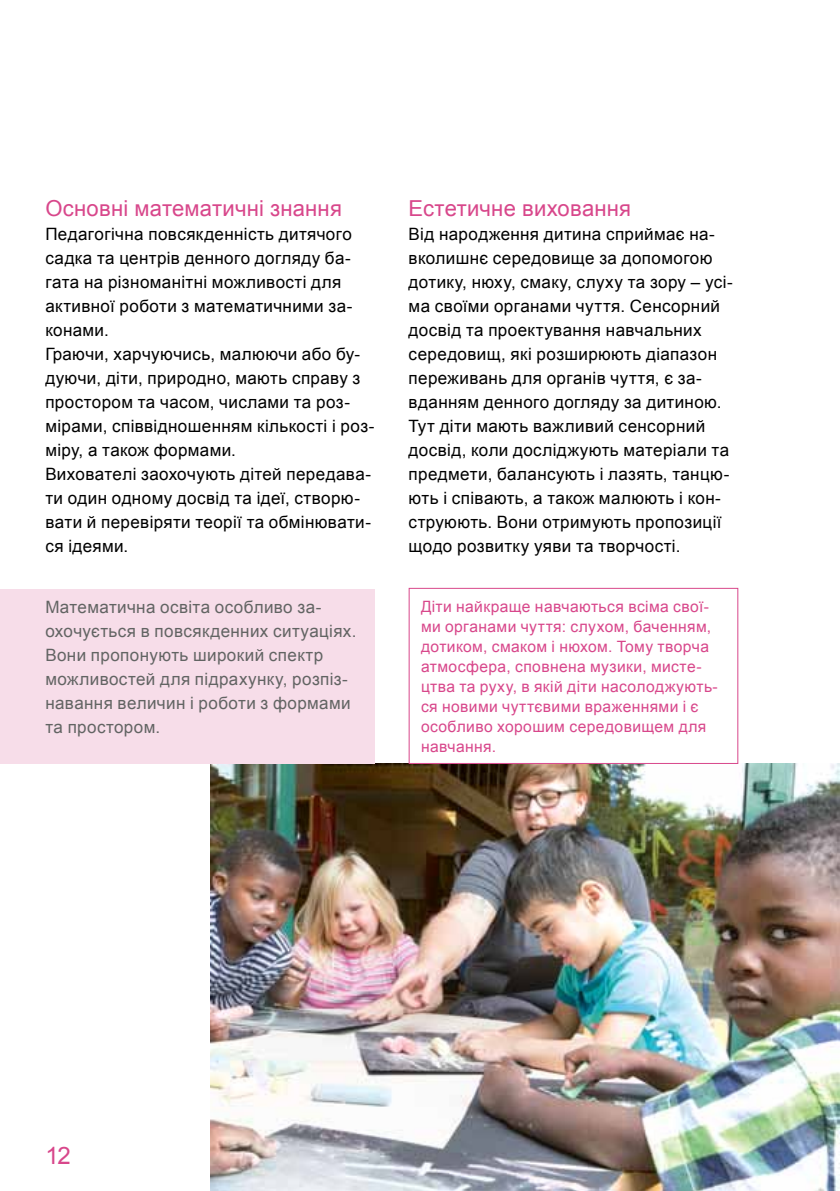
<style>
.page{position:relative;width:840px;height:1191px;background:#fff}
.page>*{position:absolute;margin:0;border:0;box-sizing:border-box;transform-origin:0 0}
.t1{font:24px "Arial";color:#d8478b}
.t2{font:22px "Arial";letter-spacing:.01em;color:#d8478b}
.t3{font:17px/24px "Arial";letter-spacing:.02em;color:#000}
.t4{font:17px/24px "Arial";letter-spacing:.02em;color:#626463}
.t5{font:15.6px/20px "Arial";letter-spacing:.025em;color:#d8478b}
</style>
<div class="page">
<img style="left:210px;top:763px;width:629px;height:428px">
<div style="left:408px;top:588px;width:330px;height:176px;border:1px solid #d8478b"></div>
<div style="left:0;top:589px;width:374px;height:174px;background:#f7dde9"></div>
<p class="t2" style="left:45px;top:194px;width:298px">Основні математичні знання</p>
<p class="t3" style="left:45px;top:222px;width:330px">Педагогічна повсякденність дитячого садка та центрів денного догляду ба&shy;гата на різноманітні можливості для активної роботи з математичними за&shy;конами.<br>Граючи, харчуючись, малюючи або бу&shy;дуючи, діти, природно, мають справу з простором та часом, числами та роз&shy;мірами, співвідношенням кількості і роз&shy;міру, а також формами.<br>Вихователі заохочують дітей передава&shy;ти один одному досвід та ідеї, створю&shy;вати й перевіряти теорії та обмінювати&shy;ся ідеями.</p>
<p class="t4" style="left:45px;top:595px;width:312px">Математична освіта особливо за&shy;охочується в повсякденних ситуаціях.<br>Вони пропонують широкий спектр можливостей для підрахунку, розпіз&shy;навання величин і роботи з формами та простором.</p>
<p class="t2" style="left:408px;top:194px;width:224px">Естетичне виховання</p>
<p class="t3" style="left:408px;top:222px;width:325px">Від народження дитина сприймає на&shy;вколишнє середовище за допомогою дотику, нюху, смаку, слуху та зору – усі&shy;ма своїми органами чуття. Сенсорний досвід та проектування навчальних середовищ, які розширюють діапазон переживань для органів чуття, є за&shy;вданням денного догляду за дитиною.<br>Тут діти мають важливий сенсорний досвід, коли досліджують матеріали та предмети, балансують і лазять, танцю&shy;ють і співають, а також малюють і кон&shy;струюють. Вони отримують пропозиції щодо розвитку уяви та творчості.</p>
<p class="t5" style="left:421px;top:596px;width:298px">Діти найкраще навчаються всіма свої&shy;ми органами чуття: слухом, баченням, дотиком, смаком і нюхом. Тому творча атмосфера, сповнена музики, мисте&shy;цтва та руху, в якій діти насолоджують&shy;ся новими чуттєвими враженнями і є особливо хорошим середовищем для навчання.</p>
<h1 class="t1" style="left:45px;top:1140px;width:27px">12</h1>
</div>
